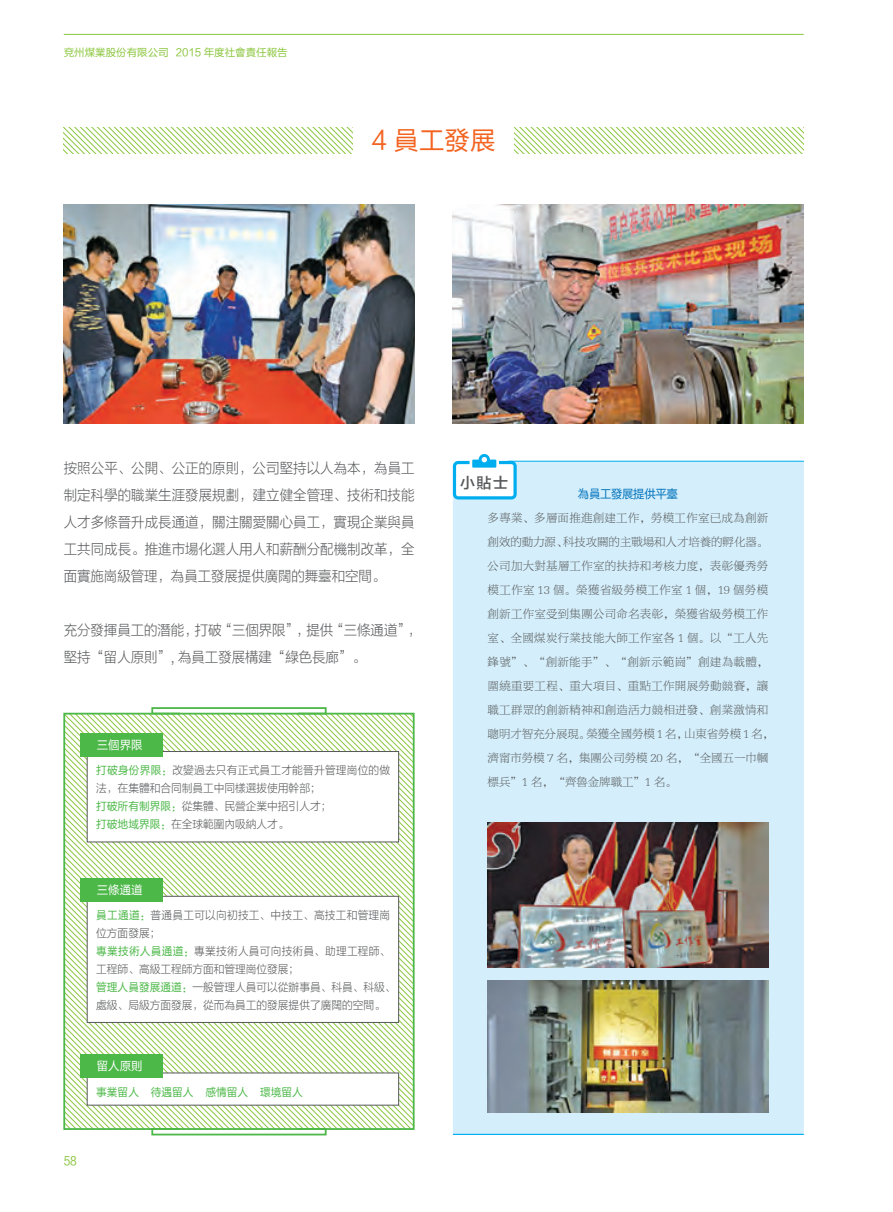
<style>
.page{position:relative;width:893px;height:1212px;background:#fff}
.page>*{position:absolute;margin:0;border:0;box-sizing:border-box;transform-origin:0 0}
.标题{font:25.5px "FZLTHK GBK1 0";color:#f36421}
.内文{font:15px "FZLTZHK GBK1 0";color:#57585a}
.内文-2{font:14.25px/27px "FZLTXHK GBK1 0";color:#57585a;text-align:justify;scale:.94 1}
.小贴士{font:12px/24px "FZBYSK GBK1 0";letter-spacing:.03em;color:#57585a;scale:.95 1}
.表格内文{font:12px "FZLTHK GBK1 0";color:#fff;scale:.95 1}
.小贴士标题{font:12px "FZLTHK GBK1 0";letter-spacing:-.03em;color:#0072bc;scale:.95 1}
.t1{font:12px "FZLTHJW GB1 0";color:#8bc63e;scale:.9 1}
.表格段落内文{font:11.25px/18px "FZLTXHK GBK1 0";color:#57585a;scale:.95 1}
.表格段落内文-2{font:11.25px/18px "FZLTXHK GBK1 0";letter-spacing:.02em;color:#57585a;scale:.95 1}
.表格段落内文-3{font:11.25px "FZLTHK GBK1 0";color:#4cb848;scale:.95 1}
.t2{font:10.5px "FZLTHK GBK1 0";color:#8bc63e}
.s1{font-family:"FZLTHK GBK1 0";color:#4cb848}
</style>
<div class="page">
<hr style="left:64px;top:34px;width:740px;height:1px;background:#8bc63e">
<div style="left:453px;top:462px;width:351px;height:672px;background:#d4effb"></div>
<hr style="left:453px;top:1134px;width:351px;height:1px;background:#00aeef">
<hr style="left:508px;top:461px;width:296px;height:1px;background:#00aeef">
<svg style="left:453px;top:454px;width:64px;height:45px"></svg>
<svg style="left:66px;top:716px;width:242px;height:411px"></svg>
<svg style="left:308px;top:716px;width:104px;height:411px"></svg>
<div style="left:63px;top:713px;width:352px;height:417px;border:2px solid #4cb848"></div>
<div style="left:87px;top:751px;width:312px;height:91px;background:#fff;border:1px solid #57585a"></div>
<div style="left:87px;top:896px;width:312px;height:127px;background:#fff;border:1px solid #57585a"></div>
<div style="left:87px;top:1073px;width:312px;height:32px;background:#fff"></div>
<div style="left:80px;top:733px;width:82px;height:24px;background:#4cb848"></div>
<div style="left:80px;top:1055px;width:82px;height:23px;background:#4cb848"></div>
<div style="left:80px;top:878px;width:82px;height:23px;background:#4cb848"></div>
<img style="left:64px;top:204px;width:351px;height:219px">
<img style="left:453px;top:204px;width:351px;height:219px">
<svg style="left:64px;top:128px;width:289px;height:25px"></svg>
<svg style="left:514px;top:128px;width:290px;height:25px"></svg>
<img style="left:488px;top:823px;width:280px;height:144px">
<img style="left:488px;top:980px;width:280px;height:132px">
<svg style="left:150px;top:1127px;width:177px;height:9px"></svg>
<svg style="left:150px;top:707px;width:177px;height:8px"></svg>
<p class="t2" style="left:64px;top:46px;width:225px">兗州煤業股份有限公司 2015 年度社會責任報告</p>
<p class="标题" style="left:372px;top:127px;width:125px">4 員工發展</p>
<p class="内文-2" style="left:64px;top:455px;width:375px">按照公平、公開、公正的原則，公司堅持以人為本，為員工制定科學的職業生涯發展規劃，建立健全管理、技術和技能人才多條晉升成長通道，關注關愛關心員工，實現企業與員工共同成長。推進市場化選人用人和薪酬分配機制改革，全面實施崗級管理，為員工發展提供廣闊的舞臺和空間。</p>
<p class="内文-2" style="left:64px;top:617px;width:382px">充分發揮員工的潛能，打破“三個界限”，提供“三條通道”，堅持“留人原則”, 為員工發展構建“綠色長廊”。</p>
<p class="表格内文" style="left:97px;top:738px;width:50px">三個界限</p>
<p class="表格段落内文-2" style="left:96px;top:762px;width:311px"><span class="s1">打破身份界限：</span>改變過去只有正式員工才能晉升管理崗位的做法，在集體和合同制員工中同樣選拔使用幹部；</p>
<p class="表格段落内文" style="left:96px;top:798px;width:249px"><span class="s1">打破所有制界限：</span>從集體、民營企業中招引人才；</p>
<p class="表格段落内文" style="left:96px;top:816px;width:204px"><span class="s1">打破地域界限：</span>在全球範圍內吸納人才。</p>
<p class="表格内文" style="left:97px;top:883px;width:50px">三條通道</p>
<p class="表格段落内文-2" style="left:96px;top:907px;width:311px"><span class="s1">員工通道：</span>普通員工可以向初技工、中技工、高技工和管理崗位方面發展；</p>
<p class="表格段落内文" style="left:96px;top:943px;width:311px"><span class="s1">專業技術人員通道：</span>專業技術人員可向技術員、助理工程師、工程師、高級工程師方面和管理崗位發展；</p>
<p class="表格段落内文" style="left:96px;top:979px;width:316px"><span class="s1">管理人員發展通道：</span>一般管理人員可以從辦事員、科員、科級、處級、局級方面發展，從而為員工的發展提供了廣闊的空間。</p>
<p class="表格内文" style="left:97px;top:1059px;width:50px">留人原則</p>
<p class="表格段落内文-3" style="left:96px;top:1086px;width:219px">事業留人 待遇留人 感情留人 環境留人</p>
<p class="t1" style="left:64px;top:1154px;width:16px">58</p>
<p class="内文" style="left:460px;top:474px;width:49px">小貼士</p>
<p class="小贴士标题" style="left:578px;top:487px;width:107px">為員工發展提供平臺</p>
<p class="小贴士" style="left:488px;top:506px;width:303px">多專業、多層面推進創建工作，勞模工作室已成為創新創效的動力源、科技攻關的主戰場和人才培養的孵化器。公司加大對基層工作室的扶持和考核力度，表彰優秀勞模工作室 13 個。榮獲省級勞模工作室 1 個，19 個勞模創新工作室受到集團公司命名表彰，榮獲省級勞模工作室、全國煤炭行業技能大師工作室各 1 個。以“工人先鋒號”、“創新能手”、“創新示範崗”創建為載體，圍繞重要工程、重大項目、重點工作開展勞動競賽，讓職工群眾的創新精神和創造活力競相迸發、創業激情和聰明才智充分展現。榮獲全國勞模 1 名，山東省勞模 1 名，濟甯市勞模 7 名，集團公司勞模 20 名，“全國五一巾幗標兵”1 名，“齊魯金牌職工”1 名。</p>
</div>
